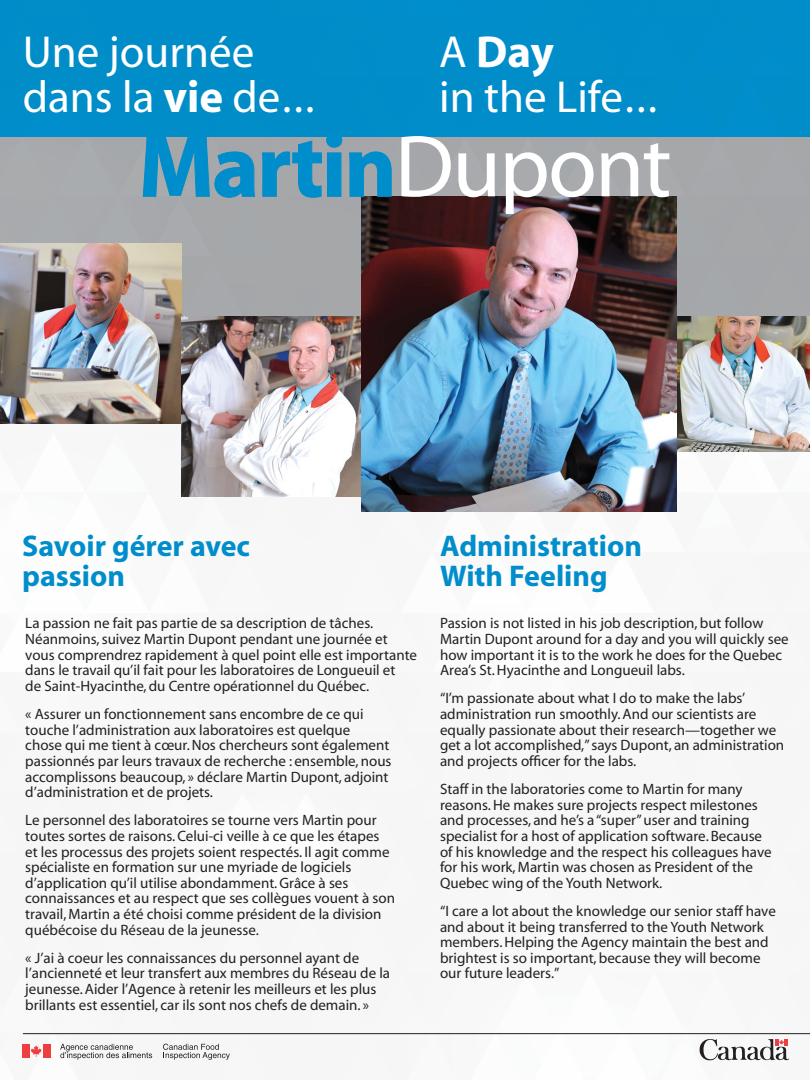
<style>
.page{position:relative;width:810px;height:1080px;background:#fff}
.page>*{position:absolute;margin:0;border:0;box-sizing:border-box;transform-origin:0 0}
.t1{font:700 88.75px "Myriad";letter-spacing:-.02em;color:#008dcb}
.t2{font:45px/45px "Myriad";color:#fff}
.t3{font:700 30px/30px "Myriad";color:#008dcb}
.t4{font:15px/15.6px "Myriad";color:#231f20}
.s1{font-weight:700}
.s2{font-weight:400;color:#fff}
</style>
<div class="page">
<div style="left:0;top:136px;width:709px;height:180px;background:#a5a8aa"></div>
<div style="left:709px;top:136px;width:101px;height:180px;background:#a5a7a9"></div>
<div style="left:0;top:0;width:810px;height:136px;background:#008dc8"></div>
<hr style="left:23px;top:1033px;width:787px;height:1px;background:#231f20">
<svg style="left:700px;top:1039px;width:89px;height:21px"></svg>
<svg style="left:31px;top:1045px;width:11px;height:12px"></svg>
<div style="left:43px;top:1044px;width:7px;height:14px;background:#ef3e42"></div>
<div style="left:22px;top:1044px;width:7px;height:14px;background:#ef3e42"></div>
<svg style="left:163px;top:1043px;width:67px;height:17px"></svg>
<svg style="left:60px;top:1044px;width:92px;height:16px"></svg>
<img style="left:676px;top:316px;width:134px;height:135px">
<img style="left:0;top:244px;width:182px;height:180px">
<img style="left:182px;top:316px;width:179px;height:180px">
<img style="left:361px;top:196px;width:315px;height:315px">
<svg style="left:143px;top:136px;width:112px;height:62px;background:#93a4ad"></svg>
<svg style="left:262px;top:140px;width:80px;height:58px;background:#94a3ac"></svg>
<div style="left:326px;top:133px;width:16px;height:15px;border:1px solid #008dcb;border-radius:50%"></div>
<svg style="left:349px;top:151px;width:43px;height:46px;background:#8fa2ab"></svg>
<h2 class="t2" style="left:23px;top:33px;width:293px">Une journée dans la <span class="s1">vie</span> de...</h2>
<h2 class="t2" style="left:439px;top:33px;width:220px">A <span class="s1">Day<br></span>in the Life...</h2>
<h1 class="t1" style="left:139px;top:133px;width:534px">Martin<span class="s2">Dupont</span></h1>
<h3 class="t3" style="left:22px;top:533px;width:229px">Savoir gérer avec passion</h3>
<p class="t4" style="left:25px;top:617px;width:393px">La passion ne fait pas partie de sa description de tâches.<br>Néanmoins, suivez Martin Dupont pendant une journée et vous comprendrez rapidement à quel point elle est importante dans le travail qu’il fait pour les laboratoires de Longueuil et<br>de Saint-Hyacinthe, du Centre opérationnel du Québec.</p>
<p class="t4" style="left:25px;top:707px;width:368px">« Assurer un fonctionnement sans encombre de ce qui touche l’administration aux laboratoires est quelque<br>chose qui me tient à cœur. Nos chercheurs sont également passionnés par leurs travaux de recherche : ensemble, nous accomplissons beaucoup, » déclare Martin Dupont, adjoint d’administration et de projets.</p>
<p class="t4" style="left:25px;top:814px;width:371px">Le personnel des laboratoires se tourne vers Martin pour toutes sortes de raisons. Celui-ci veille à ce que les étapes et les processus des projets soient respectés. Il agit comme spécialiste en formation sur une myriade de logiciels d’application qu’il utilise abondamment. Grâce à ses connaissances et au respect que ses collègues vouent à son travail, Martin a été choisi comme président de la division québécoise du Réseau de la jeunesse.</p>
<p class="t4" style="left:25px;top:951px;width:366px;line-height:15.8px">« J’ai à coeur les connaissances du personnel ayant de l’ancienneté et leur transfert aux membres du Réseau de la jeunesse. Aider l’Agence à retenir les meilleurs et les plus brillants est essentiel, car ils sont nos chefs de demain. »</p>
<h3 class="t3" style="left:440px;top:533px;width:203px">Administration<br>With Feeling</h3>
<p class="t4" style="left:440px;top:617px;width:350px">Passion is not listed in his job description, but follow Martin Dupont around for a day and you will quickly see how important it is to the work he does for the Quebec Area’s St. Hyacinthe and Longueuil labs.</p>
<p class="t4" style="left:440px;top:692px;width:346px">“I’m passionate about what I do to make the labs’ administration run smoothly. And our scientists are equally passionate about their research—together we get a lot accomplished,” says Dupont, an administration and projects officer for the labs.</p>
<p class="t4" style="left:440px;top:782px;width:333px">Staff in the laboratories come to Martin for many reasons. He makes sure projects respect milestones and processes, and he’s a “super” user and training specialist for a host of application software. Because of his knowledge and the respect his colleagues have for his work, Martin was chosen as President of the Quebec wing of the Youth Network.</p>
<p class="t4" style="left:440px;top:904px;width:337px">“I care a lot about the knowledge our senior staff have and about it being transferred to the Youth Network members. Helping the Agency maintain the best and brightest is so important, because they will become our future leaders.”</p>
</div>
